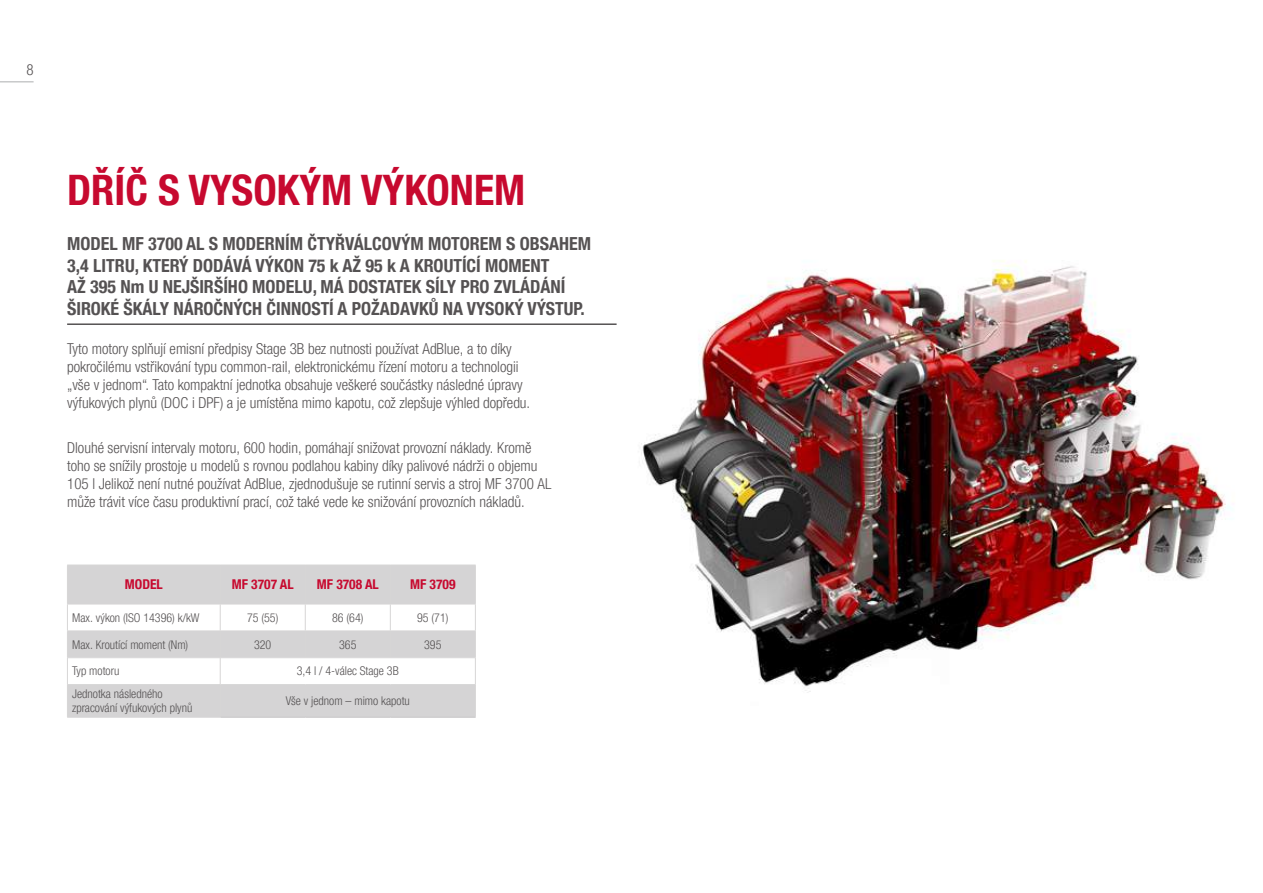
<style>
.page{position:relative;width:1263px;height:893px;background:#fff}
.page>*{position:absolute;margin:0;border:0;box-sizing:border-box;transform-origin:0 0}
.t1{font:700 condensed 42px "Helvetica Neue LTW1 G";color:#c7092f}
.t2{font:700 condensed 18px/21.6px "Helvetica Neue LTW1 G";color:#555253}
.t3{font:300 condensed 15px/18px "Helvetica Neue LTW1 G";color:#555253}
.t4{font:700 condensed 13.5px "Helvetica Neue LTW1 G";color:#c7092f}
.t5{font:300 condensed 12px/14.4px "Helvetica Neue LTW1 G";color:#555253}
</style>
<div class="page">
<img style="left:641px;top:260px;width:590px;height:433px">
<hr style="left:67px;top:323px;width:550px;height:2px;background:#555253">
<div style="left:68px;top:566px;width:407px;height:151px;background:#d5d4d5"></div>
<hr style="left:67px;top:565px;width:153px;height:1px;background:#d7d6d6">
<hr style="left:67px;top:565px;width:1px;height:39px;background:#d7d6d6">
<hr style="left:220px;top:565px;width:85px;height:1px;background:#d7d6d6">
<hr style="left:220px;top:565px;width:1px;height:39px;background:#d7d6d6">
<hr style="left:305px;top:565px;width:85px;height:1px;background:#d7d6d6">
<hr style="left:305px;top:565px;width:1px;height:39px;background:#d7d6d6">
<hr style="left:390px;top:565px;width:86px;height:1px;background:#d7d6d6">
<hr style="left:390px;top:565px;width:1px;height:39px;background:#d7d6d6">
<hr style="left:475px;top:565px;width:1px;height:39px;background:#d7d6d6">
<svg style="left:67px;top:604px;width:409px;height:80px"></svg>
<hr style="left:67px;top:684px;width:153px;height:1px;background:#d7d6d6">
<hr style="left:67px;top:685px;width:1px;height:32px;background:#d7d6d6">
<hr style="left:220px;top:685px;width:1px;height:32px;background:#d7d6d6">
<hr style="left:475px;top:685px;width:1px;height:32px;background:#d7d6d6">
<hr style="left:67px;top:717px;width:154px;height:1px;background:#d7d6d6">
<hr style="left:220px;top:684px;width:85px;height:1px;background:#d7d6d6">
<hr style="left:305px;top:684px;width:85px;height:1px;background:#d7d6d6">
<hr style="left:390px;top:684px;width:86px;height:1px;background:#d7d6d6">
<hr style="left:221px;top:717px;width:84px;height:1px;background:#cbcacb">
<hr style="left:305px;top:717px;width:85px;height:1px;background:#cbcacb">
<hr style="left:390px;top:717px;width:86px;height:1px;background:#cbcacb">
<hr style="left:0;top:81px;width:34px;height:1px;background:#adaeaf">
<p class="t3" style="left:26px;top:61px;width:9px">8</p>
<h1 class="t1" style="left:67px;top:165px;width:460px">DŘÍČ S VYSOKÝM VÝKONEM</h1>
<p class="t2" style="left:67px;top:233px;width:525px">MODEL MF 3700 AL S MODERNÍM ČTYŘVÁLCOVÝM MOTOREM S OBSAHEM 3,4 LITRU, KTERÝ DODÁVÁ VÝKON 75 k AŽ 95 k A KROUTÍCÍ MOMENT<br>AŽ 395 Nm U NEJŠIRŠÍHO MODELU, MÁ DOSTATEK SÍLY PRO ZVLÁDÁNÍ ŠIROKÉ ŠKÁLY NÁROČNÝCH ČINNOSTÍ A POŽADAVKŮ NA VYSOKÝ VÝSTUP.</p>
<p class="t3" style="left:67px;top:340px;width:465px">Tyto motory splňují emisní předpisy Stage 3B bez nutnosti používat AdBlue, a to díky pokročilému vstřikování typu common-rail, elektronickému řízení motoru a technologii „vše v jednom“. Tato kompaktní jednotka obsahuje veškeré součástky následné úpravy výfukových plynů (DOC i DPF) a je umístěna mimo kapotu, což zlepšuje výhled dopředu.</p>
<p class="t3" style="left:67px;top:439px;width:486px">Dlouhé servisní intervaly motoru, 600 hodin, pomáhají snižovat provozní náklady. Kromě toho se snížily prostoje u modelů s rovnou podlahou kabiny díky palivové nádrži o objemu 105 l Jelikož není nutné používat AdBlue, zjednodušuje se rutinní servis a stroj MF 3700 AL může trávit více času produktivní prací, což také vede ke snižování provozních nákladů.</p>
<p class="t4" style="left:125px;top:576px;width:39px">MODEL</p>
<p class="t4" style="left:232px;top:576px;width:63px">MF 3707 AL</p>
<p class="t4" style="left:317px;top:576px;width:63px">MF 3708 AL</p>
<p class="t4" style="left:410px;top:576px;width:47px">MF 3709</p>
<p class="t5" style="left:72px;top:610px;width:129px">Max. výkon (ISO 14396) k/kW</p>
<p class="t5" style="left:247px;top:610px;width:33px">75 (55)</p>
<p class="t5" style="left:332px;top:610px;width:33px">86 (64)</p>
<p class="t5" style="left:417px;top:610px;width:33px">95 (71)</p>
<p class="t5" style="left:72px;top:637px;width:118px">Max. Kroutící moment (Nm)</p>
<p class="t5" style="left:254px;top:637px;width:19px">320</p>
<p class="t5" style="left:339px;top:637px;width:19px">365</p>
<p class="t5" style="left:424px;top:637px;width:19px">395</p>
<p class="t5" style="left:72px;top:664px;width:49px">Typ motoru</p>
<p class="t5" style="left:297px;top:664px;width:103px">3,4 l / 4-válec Stage 3B</p>
<p class="t5" style="left:72px;top:687px;width:122px">Jednotka následného zpracování výfukových plynů</p>
<p class="t5" style="left:286px;top:694px;width:126px">Vše v jednom – mimo kapotu</p>
</div>
